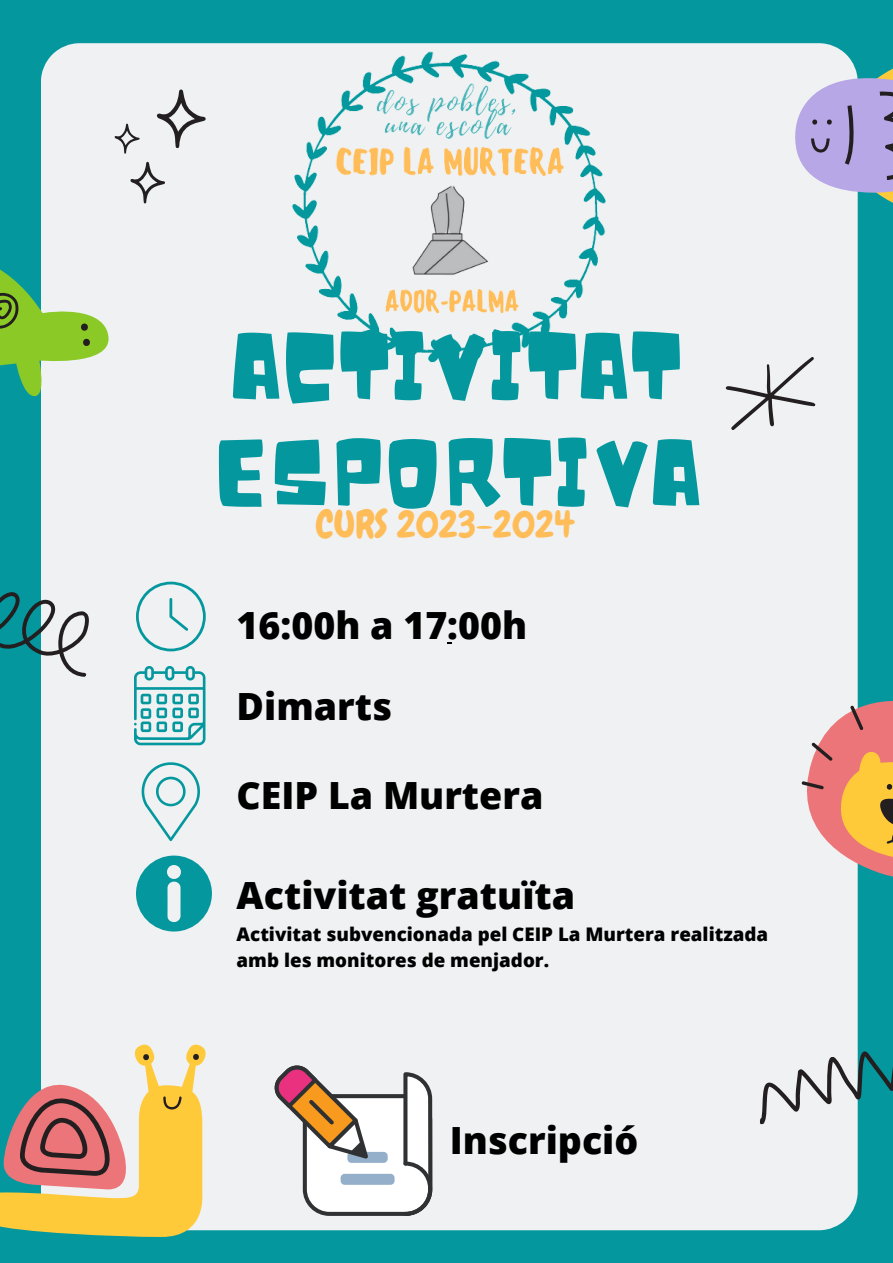
<style>
.page{position:relative;width:893px;height:1263px;background:#04989e}
.page>*{position:absolute;margin:0;border:0;box-sizing:border-box;transform-origin:0 0}
.t1{font:91.12px "Noot";color:#04989e}
.t2{font:800 37.5px "Open Sans";color:#000}
.t3{font:37.5px "Chewy";color:#ffbd59}
.t4{font:800 18.75px/25.9px "Open Sans";color:#000}
</style>
<div class="page">
<div style="left:41px;top:43px;width:816px;height:1187px;background:#eff1f2"></div>
<svg style="left:784px;top:681px;width:109px;height:218px;background:#dab9a4"></svg>
<svg style="left:0;top:248px;width:113px;height:149px;background:#a4d195"></svg>
<svg style="left:157px;top:89px;width:49px;height:59px;background:#c6c7c8"></svg>
<svg style="left:130px;top:162px;width:35px;height:41px"></svg>
<svg style="left:115px;top:124px;width:25px;height:30px"></svg>
<svg style="left:791px;top:53px;width:102px;height:165px;background:#b3b9da"></svg>
<svg style="left:0;top:1043px;width:208px;height:194px;background:#d0b581"></svg>
<svg style="left:0;top:542px;width:117px;height:179px"></svg>
<svg style="left:749px;top:1030px;width:144px;height:95px"></svg>
<img style="left:267px;top:43px;width:366px;height:347px">
<div style="left:707px;top:328px;width:131px;height:131px;background:#eff1f2"></div>
<svg style="left:136px;top:582px;width:70px;height:69px;background:#cde4e5"></svg>
<svg style="left:142px;top:762px;width:58px;height:79px;background:#c8e2e4"></svg>
<svg style="left:134px;top:666px;width:71px;height:79px"></svg>
<svg style="left:136px;top:855px;width:76px;height:76px"></svg>
<div style="left:305px;top:1096px;width:125px;height:118px;background:#fff;border-radius:25px"></div>
<div style="left:303px;top:1094px;width:129px;height:122px;border:4px solid #2f3132;border-radius:25px"></div>
<svg style="left:401px;top:1070px;width:31px;height:146px"></svg>
<div style="left:347px;top:1152px;width:41px;height:11px;background:#93afc9;border-radius:4px"></div>
<div style="left:340px;top:1174px;width:54px;height:11px;background:#93afc9;border-radius:4px"></div>
<svg style="left:273px;top:1064px;width:99px;height:98px"></svg>
<p class="t1" style="left:230px;top:311px;width:453px">ACTIVITAT</p>
<p class="t1" style="left:210px;top:418px;width:493px">ESPORTIVA</p>
<p class="t3" style="left:316px;top:500px;width:260px">CURS 2023-2024</p>
<p class="t2" style="left:237px;top:599px;width:292px">16:00h a 17:00h</p>
<p class="t2" style="left:237px;top:680px;width:157px">Dimarts</p>
<p class="t2" style="left:237px;top:769px;width:308px">CEIP La Murtera</p>
<p class="t2" style="left:237px;top:869px;width:340px">Activitat gratuïta</p>
<p class="t4" style="left:237px;top:921px;width:533px">Activitat subvencionada pel CEIP La Murtera realitzada amb les monitores de menjador.</p>
<p class="t2" style="left:450px;top:1114px;width:190px">Inscripció</p>
</div>
